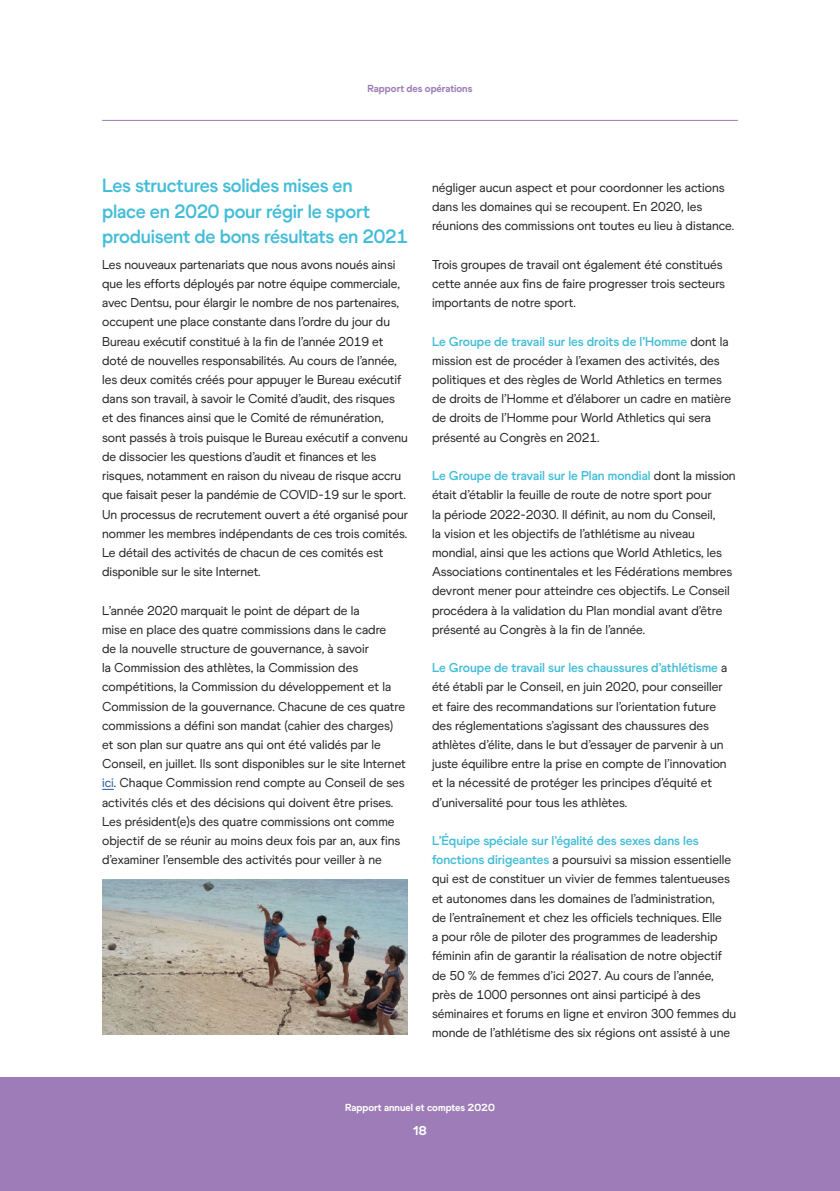
<style>
.page{position:relative;width:840px;height:1191px;background:#fff}
.page>*{position:absolute;margin:0;border:0;box-sizing:border-box;transform-origin:0 0}
.sub_heading__non_num{font:700 19.2px/25.6px "World Athletics";letter-spacing:-.01em;color:#43bdd7}
.Body_Text_A_10_15{font:12.8px/19.2px "World Athletics";color:#262625}
.t1{font:12.8px "World Athletics Headline";color:#fff}
.t2{font:10.2px "World Athletics Headline";color:#fff}
.t3{font:10.2px "World Athletics Headline";color:#9d7cb7}
.s1{color:#275b9b}
.s2{font-weight:700;color:#43bdd7}
</style>
<div class="page">
<div style="left:0;top:1077px;width:839px;height:114px;background:#9d7cb7"></div>
<hr style="left:102px;top:120px;width:635px;height:1px;background:#9d7cb7">
<svg style="left:102px;top:789px;width:12px;height:1px"></svg>
<img style="left:102px;top:879px;width:306px;height:156px">
<p class="t3" style="left:367px;top:82px;width:106px">Rapport des opérations</p>
<p class="sub_heading__non_num" style="left:102px;top:173px;width:307px">Les structures solides mises en<br>place en 2020 pour régir le sport produisent de bons résultats en 2021</p>
<p class="Body_Text_A_10_15" style="left:102px;top:255px;width:307px">Les nouveaux partenariats que nous avons noués ainsi que les efforts déployés par notre équipe commerciale, avec Dentsu, pour élargir le nombre de nos partenaires, occupent une place constante dans l’ordre du jour du Bureau exécutif constitué à la fin de l’année 2019 et doté de nouvelles responsabilités. Au cours de l’année, les deux comités créés pour appuyer le Bureau exécutif dans son travail, à savoir le Comité d’audit, des risques et des finances ainsi que le Comité de rémunération, sont passés à trois puisque le Bureau exécutif a convenu de dissocier les questions d’audit et finances et les risques, notamment en raison du niveau de risque accru que faisait peser la pandémie de COVID-19 sur le sport.<br>Un processus de recrutement ouvert a été organisé pour nommer les membres indépendants de ces trois comités.<br>Le détail des activités de chacun de ces comités est disponible sur le site Internet.</p>
<p class="Body_Text_A_10_15" style="left:102px;top:600px;width:305px">L’année 2020 marquait le point de départ de la<br>mise en place des quatre commissions dans le cadre<br>de la nouvelle structure de gouvernance, à savoir<br>la Commission des athlètes, la Commission des compétitions, la Commission du développement et la Commission de la gouvernance. Chacune de ces quatre commissions a défini son mandat (cahier des charges) et son plan sur quatre ans qui ont été validés par le Conseil, en juillet. Ils sont disponibles sur le site Internet <span class="s1">ici</span>. Chaque Commission rend compte au Conseil de ses activités clés et des décisions qui doivent être prises.<br>Les président(e)s des quatre commissions ont comme objectif de se réunir au moins deux fois par an, aux fins d’examiner l’ensemble des activités pour veiller à ne</p>
<p class="Body_Text_A_10_15" style="left:432px;top:178px;width:303px">négliger aucun aspect et pour coordonner les actions dans les domaines qui se recoupent. En 2020, les réunions des commissions ont toutes eu lieu à distance.</p>
<p class="Body_Text_A_10_15" style="left:432px;top:255px;width:294px">Trois groupes de travail ont également été constitués cette année aux fins de faire progresser trois secteurs importants de notre sport.</p>
<p class="Body_Text_A_10_15" style="left:432px;top:332px;width:300px"><span class="s2">Le Groupe de travail sur les droits de l’Homme</span> dont la mission est de procéder à l’examen des activités, des politiques et des règles de World Athletics en termes de droits de l’Homme et d’élaborer un cadre en matière de droits de l’Homme pour World Athletics qui sera présenté au Congrès en 2021.</p>
<p class="Body_Text_A_10_15" style="left:432px;top:466px;width:305px"><span class="s2">Le Groupe de travail sur le Plan mondial</span> dont la mission était d’établir la feuille de route de notre sport pour<br>la période 2022-2030. Il définit, au nom du Conseil,<br>la vision et les objectifs de l’athlétisme au niveau mondial, ainsi que les actions que World Athletics, les Associations continentales et les Fédérations membres devront mener pour atteindre ces objectifs. Le Conseil procédera à la validation du Plan mondial avant d’être présenté au Congrès à la fin de l’année.</p>
<p class="Body_Text_A_10_15" style="left:432px;top:658px;width:296px"><span class="s2">Le Groupe de travail sur les chaussures d’athlétisme</span> a été établi par le Conseil, en juin 2020, pour conseiller et faire des recommandations sur l’orientation future des réglementations s’agissant des chaussures des athlètes d’élite, dans le but d’essayer de parvenir à un juste équilibre entre la prise en compte de l’innovation et la nécessité de protéger les principes d’équité et d’universalité pour tous les athlètes.</p>
<p class="Body_Text_A_10_15" style="left:432px;top:831px;width:306px"><span class="s2">L’Équipe spéciale sur l’égalité des sexes dans les fonctions dirigeantes</span> a poursuivi sa mission essentielle qui est de constituer un vivier de femmes talentueuses et autonomes dans les domaines de l’administration,<br>de l’entraînement et chez les officiels techniques. Elle<br>a pour rôle de piloter des programmes de leadership féminin afin de garantir la réalisation de notre objectif de 50 % de femmes d’ici 2027. Au cours de l’année, près de 1000 personnes ont ainsi participé à des séminaires et forums en ligne et environ 300 femmes du monde de l’athlétisme des six régions ont assisté à une</p>
<p class="t2" style="left:345px;top:1101px;width:151px">Rapport annuel et comptes 2020</p>
<p class="t1" style="left:413px;top:1123px;width:15px">18</p>
</div>
